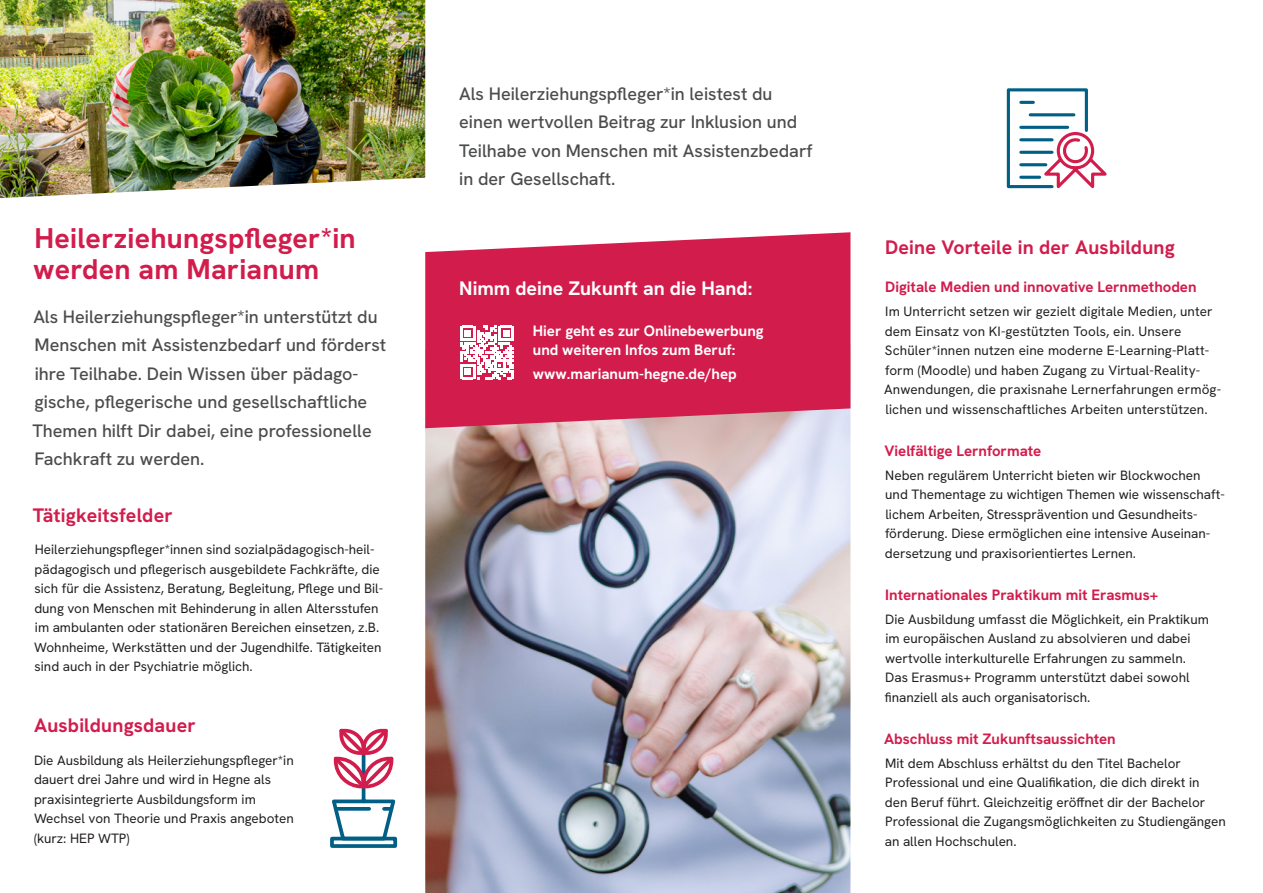
<style>
.page{position:relative;width:1263px;height:893px;background:#fff}
.page>*{position:absolute;margin:0;border:0;box-sizing:border-box;transform-origin:0 0}
.Zwischenüberschrift{font:700 28.5px/31.5px "Hanken Grotesk";letter-spacing:.01em;color:#d21c4c}
.Zwischenüberschrift-2{font:700 19.5px "Hanken Grotesk";letter-spacing:.01em;color:#d21c4c}
.Grundtext{font:700 19.5px "Hanken Grotesk";color:#fff}
.Teaser{font:500 18px/28.5px "Hanken Grotesk";color:#4b4c4d}
.t1{font:700 15px "Hanken Grotesk";color:#d21c4c}
.Grundtext-2{font:700 15px/19.5px "Hanken Grotesk";color:#fff}
.Grundtext-3{font:13.5px/19.5px "Hanken Grotesk";color:#231f20}
</style>
<div class="page">
<img style="left:425px;top:431px;width:425px;height:462px">
<svg style="left:1006px;top:88px;width:101px;height:101px"></svg>
<svg style="left:425px;top:232px;width:425px;height:199px;fill:#d21c4c"></svg>
<svg style="left:460px;top:326px;width:54px;height:53px"></svg>
<svg style="left:331px;top:728px;width:67px;height:115px"></svg>
<div style="left:330px;top:837px;width:67px;height:11px;border:4px solid #005f85"></div>
<img style="left:0;top:0;width:425px;height:198px">
<p class="Zwischenüberschrift" style="left:33px;top:221px;width:324px">Heilerziehungspfleger*in werden am Marianum</p>
<p class="Teaser" style="left:32px;top:302px;width:355px">Als Heilerziehungspfleger*in unterstützt du Menschen mit Assistenzbedarf und förderst ihre Teilhabe. Dein Wissen über pädago&shy;gische, pflegerische und gesellschaftliche Themen hilft Dir dabei, eine professionelle Fachkraft zu werden.</p>
<p class="Zwischenüberschrift-2" style="left:33px;top:502px;width:141px">Tätigkeitsfelder</p>
<p class="Grundtext-3" style="left:34px;top:539px;width:350px">Heilerziehungspfleger*innen sind sozialpädagogisch-heil&shy;pädagogisch und pflegerisch ausgebildete Fachkräfte, die sich für die Assistenz, Beratung, Begleitung, Pflege und Bil&shy;dung von Menschen mit Behinderung in allen Altersstufen im ambulanten oder stationären Bereichen einsetzen, z.B.<br>Wohnheime, Werkstätten und der Jugendhilfe. Tätigkeiten sind auch in der Psychiatrie möglich.</p>
<p class="Zwischenüberschrift-2" style="left:34px;top:713px;width:163px">Ausbildungsdauer</p>
<p class="Grundtext-3" style="left:34px;top:750px;width:261px">Die Ausbildung als Heilerziehungspfleger*in dauert drei Jahre und wird in Hegne als praxisintegrierte Ausbildungsform im Wechsel von Theorie und Praxis angeboten (kurz: HEP WTP)</p>
<p class="Teaser" style="left:459px;top:79px;width:355px">Als Heilerziehungspfleger*in leistest du einen wertvollen Beitrag zur Inklusion und Teilhabe von Menschen mit Assistenzbedarf in der Gesellschaft.</p>
<p class="Grundtext" style="left:459px;top:276px;width:295px">Nimm deine Zukunft an die Hand:</p>
<p class="Grundtext-2" style="left:533px;top:320px;width:232px">Hier geht es zur Onlinebewerbung und weiteren Infos zum Beruf:</p>
<p class="Grundtext-2" style="left:533px;top:364px;width:205px">www.marianum-hegne.de/hep</p>
<p class="Zwischenüberschrift-2" style="left:885px;top:235px;width:291px">Deine Vorteile in der Ausbildung</p>
<h3 class="t1" style="left:885px;top:277px;width:313px">Digitale Medien und innovative Lernmethoden</h3>
<p class="Grundtext-3" style="left:884px;top:301px;width:338px">Im Unterricht setzen wir gezielt digitale Medien, unter dem Einsatz von KI-gestützten Tools, ein. Unsere Schüler*innen nutzen eine moderne E-Learning-Platt&shy;form (Moodle) und haben Zugang zu Virtual-Reality-Anwendungen, die praxisnahe Lernerfahrungen ermög&shy;lichen und wissenschaftliches Arbeiten unterstützen.</p>
<h3 class="t1" style="left:884px;top:441px;width:158px">Vielfältige Lernformate</h3>
<p class="Grundtext-3" style="left:885px;top:465px;width:342px">Neben regulärem Unterricht bieten wir Blockwochen und Thementage zu wichtigen Themen wie wissenschaft&shy;lichem Arbeiten, Stressprävention und Gesundheits&shy;förderung. Diese ermöglichen eine intensive Auseinan&shy;dersetzung und praxisorientiertes Lernen.</p>
<h3 class="t1" style="left:885px;top:585px;width:274px">Internationales Praktikum mit Erasmus+</h3>
<p class="Grundtext-3" style="left:885px;top:609px;width:325px">Die Ausbildung umfasst die Möglichkeit, ein Praktikum im europäischen Ausland zu absolvieren und dabei wertvolle interkulturelle Erfahrungen zu sammeln.<br>Das Erasmus+ Programm unterstützt dabei sowohl finanziell als auch organisatorisch.</p>
<h3 class="t1" style="left:884px;top:729px;width:233px">Abschluss mit Zukunftsaussichten</h3>
<p class="Grundtext-3" style="left:885px;top:753px;width:342px">Mit dem Abschluss erhältst du den Titel Bachelor Professional und eine Qualifikation, die dich direkt in<br>den Beruf führt. Gleichzeitig eröffnet dir der Bachelor Professional die Zugangsmöglichkeiten zu Studiengängen an allen Hochschulen.</p>
</div>
